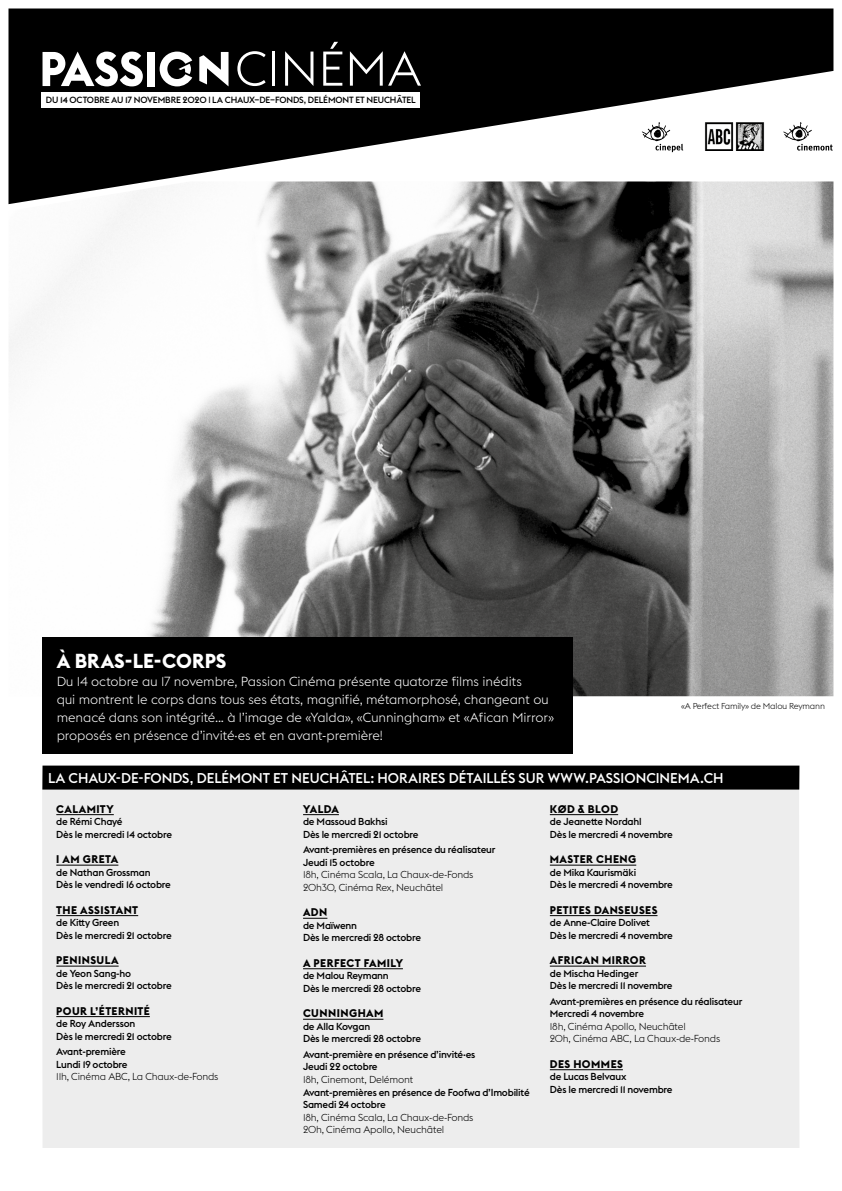
<style>
.page{position:relative;width:842px;height:1191px;background:#fff}
.page>*{position:absolute;margin:0;border:0;box-sizing:border-box;transform-origin:0 0}
.t1{font:700 20px "Euclid Flex";color:#fff}
.t2{font:500 14px "Euclid Flex";color:#fff}
.t3{font:300 13px/18px "Euclid Flex";letter-spacing:-.01em;color:#fff}
.t4{font:700 11px "Euclid Flex";letter-spacing:.04em;color:#000}
.t5{font:500 10px/12.6px "Euclid Flex";letter-spacing:-.02em;color:#000}
.t6{font:300 10px/12.6px "Euclid Flex";letter-spacing:-.02em;color:#000}
.t7{font:500 8.9px "Euclid Flex";letter-spacing:-.015em;color:#000}
.t8{font:300 8.5px "Euclid Flex";letter-spacing:-.02em;color:#000}
</style>
<div class="page">
<svg style="left:9px;top:9px;width:824px;height:172px;fill:#000"></svg>
<div style="left:42px;top:789px;width:757px;height:359px;background:#ededed"></div>
<hr style="left:56px;top:814px;width:58px;height:1px;background:#000">
<hr style="left:56px;top:864px;width:62px;height:1px;background:#000">
<hr style="left:56px;top:915px;width:82px;height:1px;background:#000">
<hr style="left:56px;top:965px;width:63px;height:1px;background:#000">
<hr style="left:56px;top:1016px;width:94px;height:1px;background:#000">
<hr style="left:303px;top:814px;width:36px;height:1px;background:#000">
<svg style="left:303px;top:917px;width:24px;height:1px"></svg>
<hr style="left:303px;top:968px;width:100px;height:1px;background:#000">
<hr style="left:303px;top:1018px;width:80px;height:1px;background:#000">
<hr style="left:550px;top:814px;width:68px;height:1px;background:#000">
<hr style="left:550px;top:864px;width:86px;height:1px;background:#000">
<hr style="left:550px;top:915px;width:107px;height:1px;background:#000">
<hr style="left:550px;top:965px;width:96px;height:1px;background:#000">
<hr style="left:550px;top:1069px;width:73px;height:1px;background:#000">
<div style="left:42px;top:765px;width:757px;height:24px;background:#000"></div>
<svg style="left:642px;top:122px;width:41px;height:30px"></svg>
<img style="left:703px;top:121px;width:63px;height:29px">
<svg style="left:783px;top:122px;width:50px;height:29px"></svg>
<img style="left:9px;top:181px;width:824px;height:515px">
<svg style="left:285px;top:51px;width:28px;height:35px"></svg>
<svg style="left:323px;top:42px;width:19px;height:44px"></svg>
<svg style="left:350px;top:51px;width:71px;height:35px"></svg>
<svg style="left:43px;top:52px;width:100px;height:34px"></svg>
<div style="left:147px;top:52px;width:8px;height:34px;background:#fff"></div>
<svg style="left:237px;top:51px;width:29px;height:35px"></svg>
<hr style="left:272px;top:52px;width:3px;height:34px;background:#fff">
<svg style="left:199px;top:52px;width:29px;height:34px"></svg>
<svg style="left:160px;top:52px;width:32px;height:34px"></svg>
<div style="left:42px;top:92px;width:378px;height:16px;background:#fff"></div>
<div style="left:43px;top:637px;width:530px;height:117px;background:#000"></div>
<p class="t7" style="left:46px;top:95px;width:371px">DU 14 OCTOBRE AU 17 NOVEMBRE 2020 | LA CHAUX–DE–FONDS, DELÉMONT ET NEUCHÂTEL</p>
<h1 class="t1" style="left:57px;top:649px;width:171px">À BRAS-LE-CORPS</h1>
<p class="t3" style="left:57px;top:672px;width:499px">Du 14 octobre au 17 novembre, Passion Cinéma présente quatorze films inédits<br>qui montrent le corps dans tous ses états, magnifié, métamorphosé, changeant ou menacé dans son intégrité... à l’image de «Yalda», «Cunningham» et «Afican Mirror» proposés en présence d’invité·es et en avant-première!</p>
<p class="t8" style="left:681px;top:701px;width:145px">«A Perfect Family» de Malou Reymann</p>
<h2 class="t2" style="left:48px;top:770px;width:677px">LA CHAUX-DE-FONDS, DELÉMONT ET NEUCHÂTEL: HORAIRES DÉTAILLÉS SUR WWW.PASSIONCINEMA.CH</h2>
<p class="t4" style="left:56px;top:802px;width:59px">CALAMITY</p>
<p class="t5" style="left:56px;top:815px;width:117px">de Rémi Chayé<br>Dès le mercredi 14 octobre</p>
<p class="t4" style="left:56px;top:853px;width:64px">I AM GRETA</p>
<p class="t5" style="left:56px;top:866px;width:116px">de Nathan Grossman<br>Dès le vendredi 16 octobre</p>
<p class="t4" style="left:56px;top:903px;width:83px">THE ASSISTANT</p>
<p class="t5" style="left:56px;top:916px;width:117px">de Kitty Green<br>Dès le mercredi 21 octobre</p>
<p class="t4" style="left:56px;top:954px;width:64px">PENINSULA</p>
<p class="t5" style="left:56px;top:967px;width:117px">de Yeon Sang-ho<br>Dès le mercredi 21 octobre</p>
<p class="t4" style="left:56px;top:1004px;width:95px">POUR L’ÉTERNITÉ</p>
<p class="t5" style="left:56px;top:1017px;width:117px">de Roy Andersson<br>Dès le mercredi 21 octobre</p>
<p class="t5" style="left:56px;top:1045px;width:73px">Avant-première<br>Lundi 19 octobre</p>
<p class="t6" style="left:56px;top:1070px;width:164px">11h, Cinéma ABC, La Chaux-de-Fonds</p>
<p class="t4" style="left:303px;top:802px;width:37px">YALDA</p>
<p class="t5" style="left:303px;top:815px;width:117px">de Massoud Bakhsi<br>Dès le mercredi 21 octobre</p>
<p class="t5" style="left:303px;top:843px;width:194px">Avant-premières en présence du réalisateur<br>Jeudi 15 octobre</p>
<p class="t6" style="left:303px;top:868px;width:172px">18h, Cinéma Scala, La Chaux-de-Fonds<br>20h30, Cinéma Rex, Neuchâtel</p>
<p class="t4" style="left:303px;top:906px;width:26px">ADN</p>
<p class="t5" style="left:303px;top:919px;width:120px">de Maïwenn<br>Dès le mercredi 28 octobre</p>
<p class="t4" style="left:303px;top:956px;width:101px">A PERFECT FAMILY</p>
<p class="t5" style="left:303px;top:969px;width:120px">de Malou Reymann<br>Dès le mercredi 28 octobre</p>
<p class="t4" style="left:303px;top:1007px;width:82px">CUNNINGHAM</p>
<p class="t5" style="left:303px;top:1020px;width:120px">de Alla Kovgan<br>Dès le mercredi 28 octobre</p>
<p class="t5" style="left:303px;top:1048px;width:174px">Avant-première en présence d’invité·es<br>Jeudi 22 octobre</p>
<p class="t6" style="left:303px;top:1073px;width:112px">18h, Cinemont, Delémont</p>
<p class="t5" style="left:303px;top:1085px;width:228px">Avant-premières en présence de Foofwa d’Imobilité<br>Samedi 24 octobre</p>
<p class="t6" style="left:303px;top:1111px;width:172px">18h, Cinéma Scala, La Chaux-de-Fonds<br>20h, Cinéma Apollo, Neuchâtel</p>
<p class="t4" style="left:550px;top:802px;width:70px">KØD &amp; BLOD</p>
<p class="t5" style="left:550px;top:815px;width:125px">de Jeanette Nordahl<br>Dès le mercredi 4 novembre</p>
<p class="t4" style="left:550px;top:853px;width:88px">MASTER CHENG</p>
<p class="t5" style="left:550px;top:866px;width:125px">de Mika Kaurismäki<br>Dès le mercredi 4 novembre</p>
<p class="t4" style="left:550px;top:903px;width:109px">PETITES DANSEUSES</p>
<p class="t5" style="left:550px;top:916px;width:125px">de Anne-Claire Dolivet<br>Dès le mercredi 4 novembre</p>
<p class="t4" style="left:550px;top:954px;width:98px">AFRICAN MIRROR</p>
<p class="t5" style="left:550px;top:967px;width:124px">de Mischa Hedinger<br>Dès le mercredi 11 novembre</p>
<p class="t5" style="left:550px;top:995px;width:194px">Avant-premières en présence du réalisateur<br>Mercredi 4 novembre</p>
<p class="t6" style="left:550px;top:1020px;width:172px">18h, Cinéma Apollo, Neuchâtel<br>20h, Cinéma ABC, La Chaux-de-Fonds</p>
<p class="t4" style="left:550px;top:1057px;width:75px">DES HOMMES</p>
<p class="t5" style="left:550px;top:1070px;width:124px">de Lucas Belvaux<br>Dès le mercredi 11 novembre</p>
</div>
